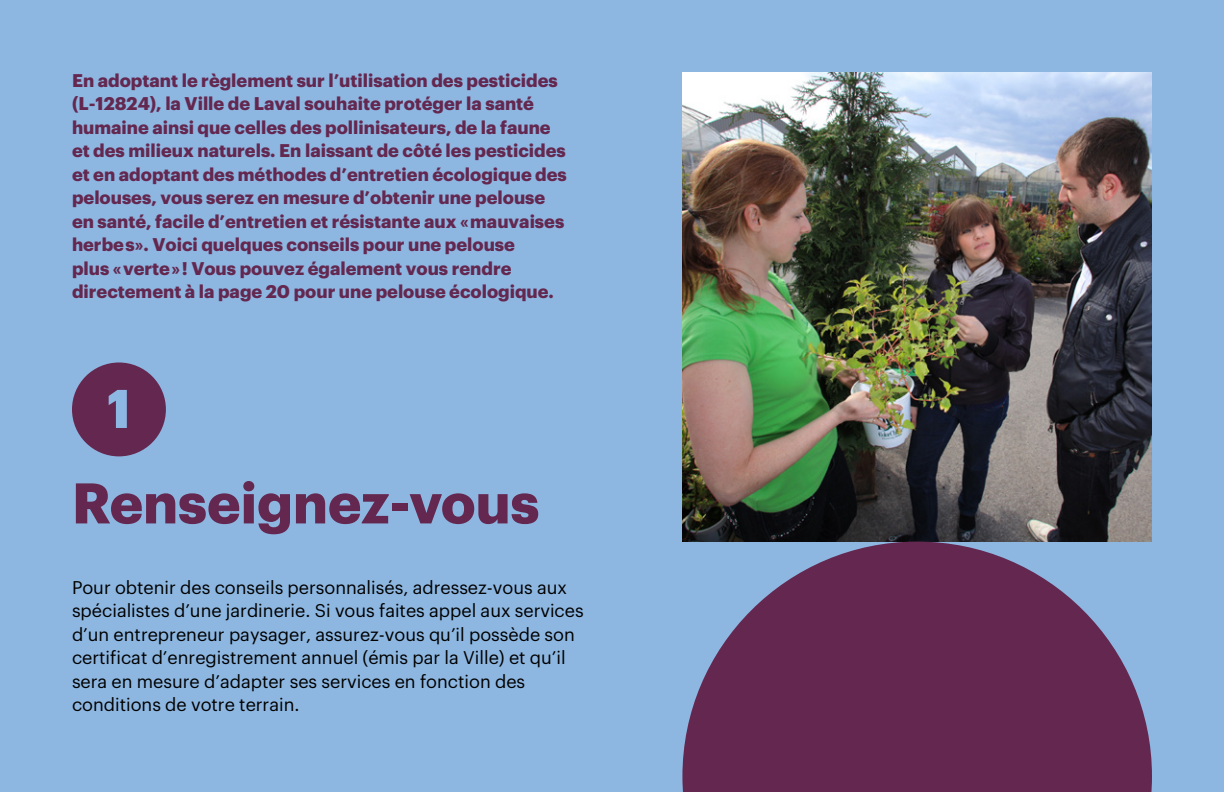
<style>
.page{position:relative;width:1224px;height:792px;background:#8db7e1}
.page>*{position:absolute;margin:0;border:0;box-sizing:border-box;transform-origin:0 0}
.t1{font:700 56px "Graphik";color:#642850}
.t2{font:700 53.2px "Graphik";color:#8db8e3}
.t3{font:700 18px/23.6px "Graphik";color:#642850}
.t4{font:18px/23.6px "Graphik";color:#000}
</style>
<div class="page">
<div style="left:72px;top:362px;width:94px;height:94px;background:#642850;border-radius:50%"></div>
<img style="left:682px;top:72px;width:470px;height:470px">
<svg style="left:682px;top:542px;width:470px;height:250px;fill:#642850"></svg>
<p class="t3" style="left:72px;top:67px;width:496px">En adoptant le règlement sur l’utilisation des pesticides (L-12824), la Ville de Laval souhaite protéger la santé humaine ainsi que celles des pollinisateurs, de la faune et des milieux naturels. En laissant de côté les pesticides et en adoptant des méthodes d’entretien écologique des pelouses, vous serez en mesure d’obtenir une pelouse en santé, facile d’entretien et résistante aux « mauvaises herbe s». Voici quelques conseils pour une pelouse<br>plus « verte » ! Vous pouvez également vous rendre directement à la page 20 pour une pelouse écologique.</p>
<h2 class="t2" style="left:107px;top:367px;width:25px">1</h2>
<h1 class="t1" style="left:72px;top:460px;width:469px">Renseignez-vous</h1>
<p class="t4" style="left:72px;top:574px;width:513px">Pour obtenir des conseils personnalisés, adressez-vous aux spécialistes d’une jardinerie. Si vous faites appel aux services d’un entrepreneur paysager, assurez-vous qu’il possède son certificat d’enregistrement annuel (émis par la Ville) et qu’il sera en mesure d’adapter ses services en fonction des conditions de votre terrain.</p>
</div>
